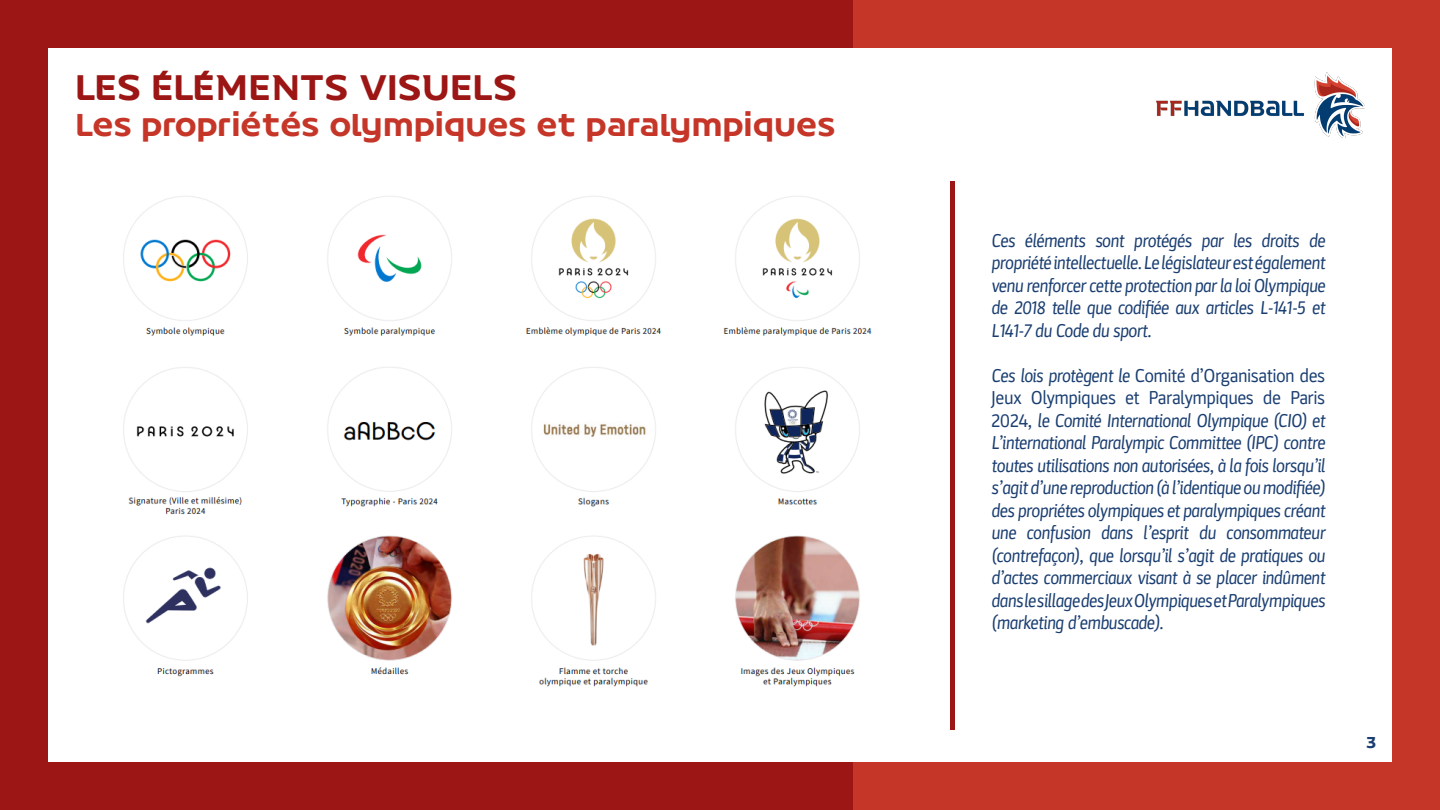
<style>
.page{position:relative;width:1440px;height:810px;background:#fff}
.page>*{position:absolute;margin:0;border:0;box-sizing:border-box;transform-origin:0 0}
.t1{font:33.75px "FF Hand";color:#9b1614}
.t2{font:30px "FF Hand";color:#c53628}
.t3{font:italic 18.75px/22.5px "Parka";letter-spacing:-.03em;color:#1a3e71;text-align:justify}
.t4{font:15px "FF Hand";color:#1a3e71}
.s1{font-style:normal}
</style>
<div class="page">
<div style="left:1px;top:1px;width:1439px;height:809px;background:#9b1614"></div>
<div style="left:854px;top:0;width:586px;height:810px;background:#c53628"></div>
<div style="left:48px;top:48px;width:1343px;height:714px;background:#fff"></div>
<img style="left:1156px;top:73px;width:209px;height:64px">
<hr style="left:950px;top:182px;width:4px;height:548px;background:#9b1614">
<img style="left:123px;top:196px;width:749px;height:491px">
<h1 class="t1" style="left:76px;top:66px;width:443px">LES ÉLÉMENTS VISUELS</h1>
<h2 class="t2" style="left:76px;top:106px;width:761px">Les propriétés olympiques et paralympiques</h2>
<p class="t3" style="left:991px;top:229px;width:336px">Ces éléments sont protégés par les droits de propriété intellectuelle. Le législateur est également venu renforcer cette protection par la loi Olympique de 2018 telle que codifiée aux articles L-141-5 et L141-7 du Code du sport.</p>
<p class="t3" style="left:991px;top:364px;width:336px">Ces lois protègent le <span class="s1">Comité d’Organisation des Jeux Olympiques et Paralympiques de Paris 2024</span>, le Comité International Olympique (CIO) et L’international Paralympic Committee (IPC) contre toutes utilisations non autorisées, à la fois lorsqu’il s’agit d’une reproduction (à l’identique ou modifiée) des propriétes olympiques et paralympiques créant une confusion dans l’esprit du consommateur (contrefaçon), que lorsqu’il s’agit de pratiques ou d’actes commerciaux visant à se placer indûment dans le sillage des Jeux Olympiques et Paralympiques (marketing d’embuscade).</p>
<p class="t4" style="left:1366px;top:733px;width:12px">3</p>
</div>
